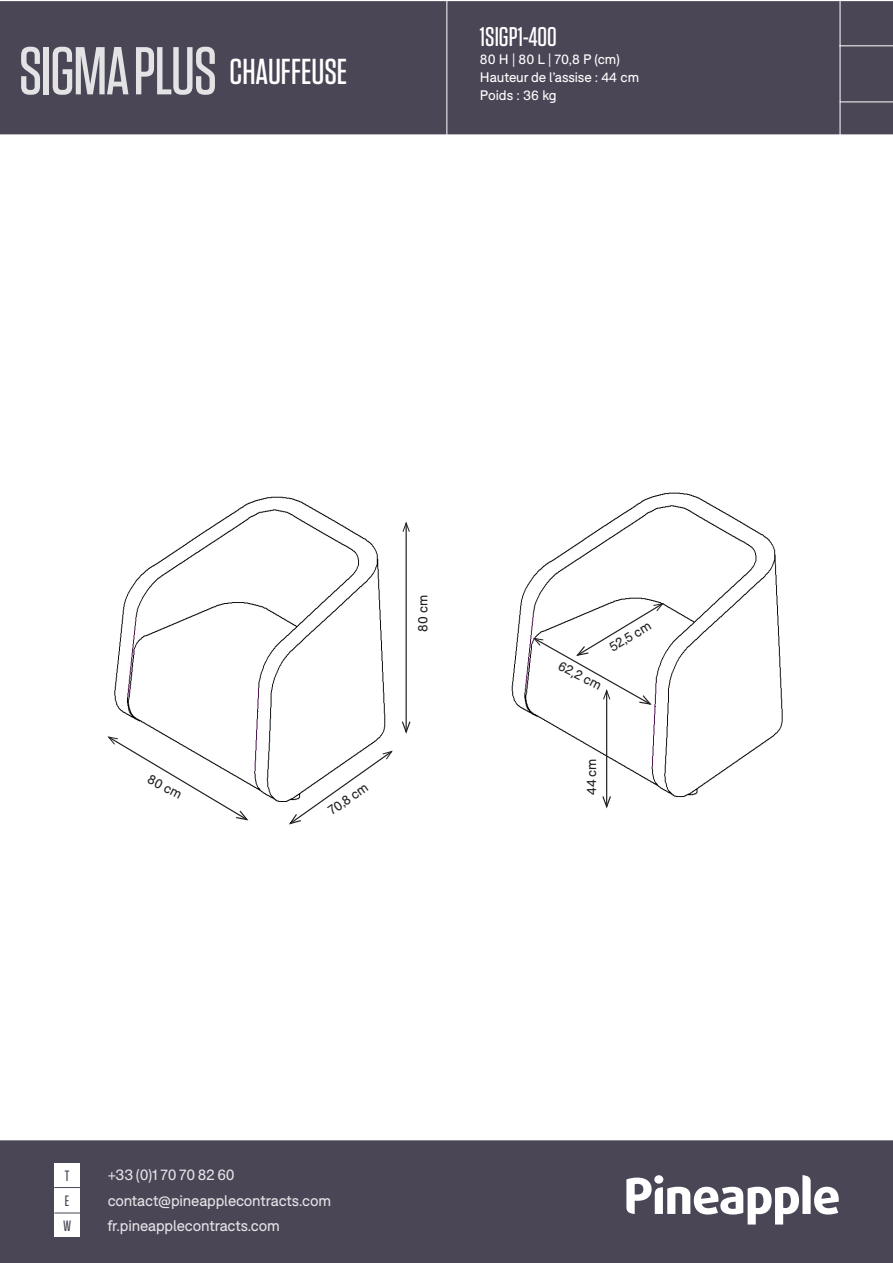
<style>
.page{position:relative;width:893px;height:1263px;background:#fff}
.page>*{position:absolute;margin:0;border:0;box-sizing:border-box;transform-origin:0 0}
.t1{font:500 67.5px "Tungsten";letter-spacing:-.02em;color:#fff}
.t2{font:500 36px "Tungsten";color:#fff}
.t3{font:500 27px "Tungsten";color:#fff}
.t4{font:15px/25.3px "F37 Bolton";letter-spacing:-.01em;color:#fff}
.t5{font:500 15px "Tungsten";color:#4b4656}
.t6{font:13.5px "F37 Bolton";letter-spacing:-.01em;color:#fff}
.t7{font:13.2px "F37 Bolton";letter-spacing:-.01em;color:#231f20}
</style>
<div class="page">
<div style="left:1px;top:1141px;width:891px;height:121px;background:#4b4656"></div>
<div style="left:0;top:1140px;width:893px;height:123px;border:2px solid #4b4656"></div>
<svg style="left:626px;top:1175px;width:213px;height:49px"></svg>
<div style="left:654px;top:1175px;width:9px;height:9px;background:#fff;border-radius:50%"></div>
<div style="left:54px;top:1162px;width:26px;height:25px;background:#fff"></div>
<div style="left:54px;top:1187px;width:26px;height:25px;background:#fff"></div>
<svg style="left:54px;top:1187px;width:26px;height:1px"></svg>
<div style="left:54px;top:1212px;width:26px;height:25px;background:#fff"></div>
<svg style="left:54px;top:1212px;width:26px;height:1px"></svg>
<img style="left:114px;top:496px;width:292px;height:306px">
<svg style="left:107px;top:735px;width:143px;height:86px"></svg>
<svg style="left:287px;top:750px;width:106px;height:75px"></svg>
<hr style="left:406px;top:523px;width:1px;height:209px;background:#231f20">
<svg style="left:402px;top:521px;width:8px;height:11px"></svg>
<svg style="left:401px;top:720px;width:10px;height:15px"></svg>
<img style="left:511px;top:492px;width:272px;height:306px">
<hr style="left:606px;top:691px;width:1px;height:116px;background:#231f20">
<svg style="left:532px;top:602px;width:132px;height:104px"></svg>
<svg style="left:601px;top:795px;width:11px;height:14px"></svg>
<div style="left:1px;top:2px;width:891px;height:132px;background:#4b4656"></div>
<div style="left:0;top:1px;width:893px;height:133px;border:2px solid #4b4656"></div>
<hr style="left:840px;top:0;width:1px;height:136px;background:#fff">
<hr style="left:840px;top:102px;width:53px;height:1px;background:#fff">
<hr style="left:446px;top:0;width:1px;height:135px;background:#fff">
<hr style="left:839px;top:45px;width:54px;height:1px;background:#fff">
<h1 class="t1" style="left:19px;top:36px;width:200px">SIGMA PLUS</h1>
<p class="t2" style="left:230px;top:53px;width:119px">CHAUFFEUSE</p>
<p class="t3" style="left:480px;top:23px;width:78px">1SIGP1-400</p>
<p class="t6" style="left:480px;top:51px;width:141px">80 H | 80 L | 70,8 P (cm)</p>
<p class="t6" style="left:480px;top:69px;width:161px">Hauteur de l’assise : 44 cm</p>
<p class="t6" style="left:480px;top:87px;width:78px">Poids : 36 kg</p>
<p class="t7" style="left:415px;top:631px;width:38px;rotate:-90deg">80 cm</p>
<p class="t7" style="left:152px;top:771px;width:38px;rotate:27deg">80 cm</p>
<p class="t7" style="left:325px;top:805px;width:47px;rotate:-35deg">70,8 cm</p>
<p class="t7" style="left:606px;top:641px;width:48px;rotate:-31deg">52,5 cm</p>
<p class="t7" style="left:563px;top:658px;width:48px;rotate:27deg">62,2 cm</p>
<p class="t7" style="left:584px;top:795px;width:38px;rotate:-90deg">44 cm</p>
<p class="t5" style="left:65px;top:1168px;width:6px">T</p>
<p class="t5" style="left:65px;top:1193px;width:6px">E</p>
<p class="t5" style="left:63px;top:1218px;width:10px">W</p>
<p class="t4" style="left:107px;top:1162px;width:225px">+33 (0)1 70 70 82 60 contact@pineapplecontracts.com fr.pineapplecontracts.com</p>
</div>
